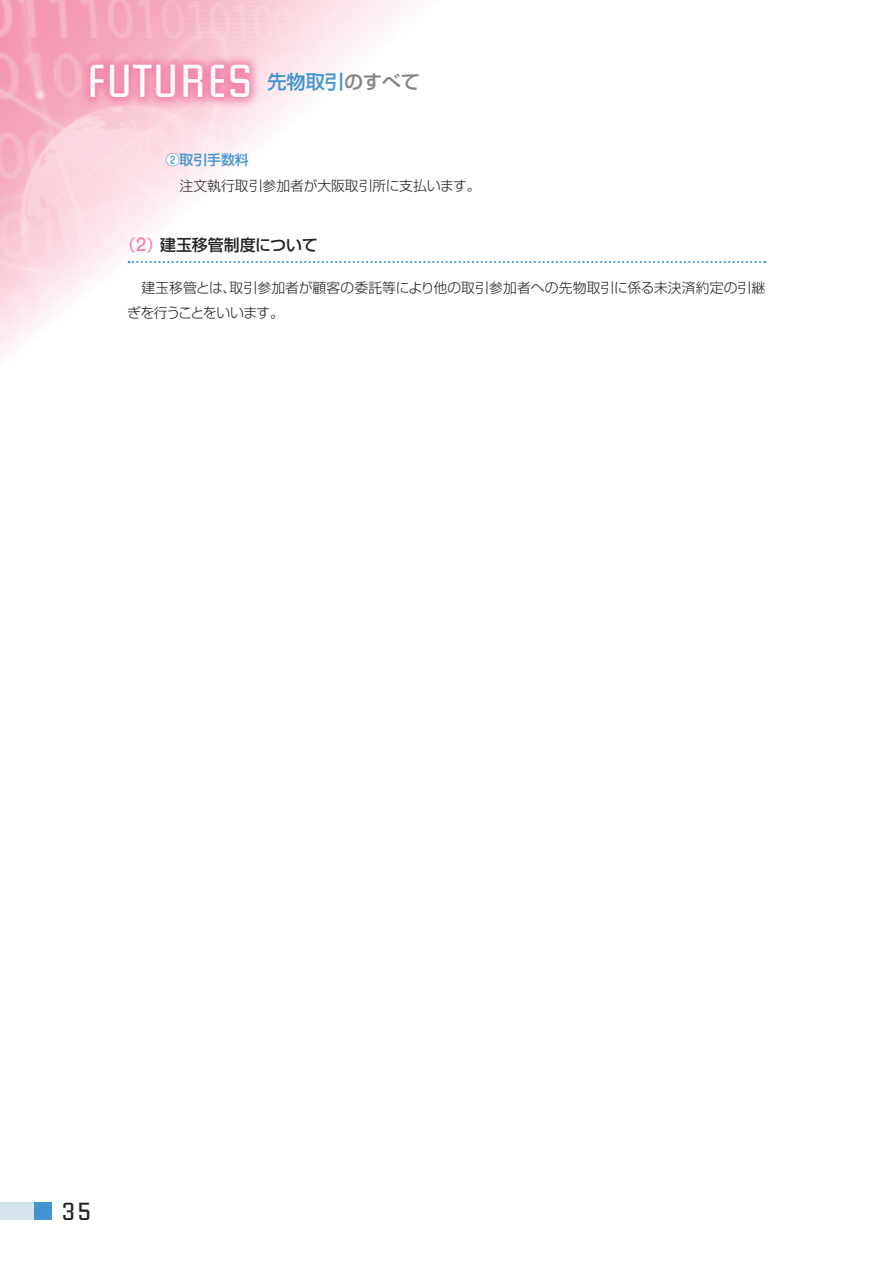
<style>
.page{position:relative;width:893px;height:1263px;background:#fff}
.page>*{position:absolute;margin:0;border:0;box-sizing:border-box;transform-origin:0 0}
.t1{font:45.75px "Briem Akademi Std";letter-spacing:.005em;color:#fff}
.t2{font:24.45px "Briem Akademi Std";color:#231f20}
.t3{font:500 19.2px "Shin Go Pro";color:#4194d0}
.t4{font:500 15.9px "Shin Go Pro";color:#231f20}
.t5{font:300 13.8px/25.5px "Shin Go Pro";color:#231f20}
.t6{font:500 13.8px "Shin Go Pro";color:#4194d0}
.s1{color:#808285}
.s2{color:#f386a7}
.s3{font-family:"Helvetica Neue LT Std";font-size:19.2px;color:#f386a7}
</style>
<div class="page">
<div style="left:0;top:1202px;width:51px;height:17px;background:#d5e3ea"></div>
<div style="left:34px;top:1202px;width:17px;height:17px;background:#4194d0"></div>
<img style="left:0;top:0;width:522px;height:355px">
<svg style="left:79px;top:53px;width:182px;height:56px;background:#f4a0b9"></svg>
<svg style="left:129px;top:261px;width:636px;height:2px"></svg>
<div style="left:167px;top:154px;width:12px;height:12px;background:#fff;border-radius:50%"></div>
<h1 class="t1" style="left:86px;top:56px;width:168px">FUTURES</h1>
<h3 class="t3" style="left:267px;top:66px;width:154px">先物取引<span class="s1">のすべて</span></h3>
<p class="t6" style="left:166px;top:149px;width:84px">②取引手数料</p>
<p class="t5" style="left:180px;top:171px;width:302px">注文執行取引参加者が大阪取引所に支払います。</p>
<p class="t4" style="left:120px;top:231px;width:200px"><span class="s2">（</span><span class="s3">2</span><span class="s2">）</span>建玉移管制度について</p>
<p class="t5" style="left:127px;top:273px;width:639px;text-indent:14px">建玉移管とは、取引参加者が顧客の委託等により他の取引参加者への先物取引に係る未決済約定の引継ぎを行うことをいいます。</p>
<h2 class="t2" style="left:61px;top:1197px;width:32px">35</h2>
</div>
